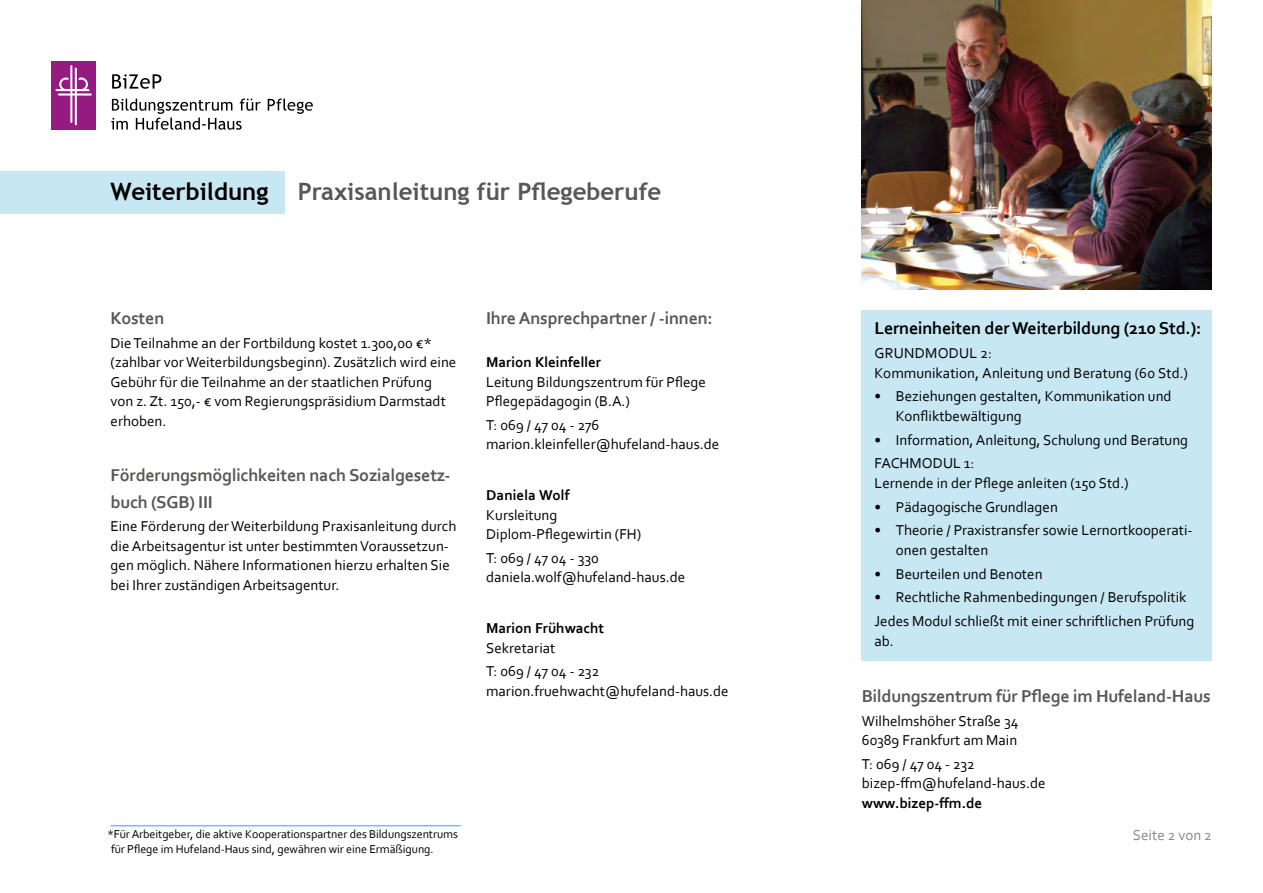
<style>
.page{position:relative;width:1263px;height:893px;background:#fff}
.page>*{position:absolute;margin:0;border:0;box-sizing:border-box;transform-origin:0 0}
.Fließt{font:700 24px "Trebuchet MS";color:#575756}
.Fließt-2{font:700 18px/27px "Corbel";letter-spacing:-.01em;color:#575756}
.SL_Kasten{font:700 18px "Corbel";letter-spacing:-.01em;color:#000}
.Fließt-3{font:15px/19.5px "Corbel";color:#000}
.Aufzählung{font:15px/19.5px "Corbel";color:#000}
.Corbel_ssl_Kasten{font:15px/19.5px "Corbel";letter-spacing:.005em;color:#000}
.Fließt-4{font:700 15px/19.5px "Corbel";color:#000}
.Fließt-5{font:15px "Corbel";color:#878787}
.Kleingedrucktes{font:12px/15px "Corbel";letter-spacing:-.005em;color:#000}
.s1{color:#000}
.s2{font-weight:700}
.s3{font-weight:400}
</style>
<div class="page">
<div style="left:862px;top:310px;width:350px;height:351px;background:#c7e7f3"></div>
<div style="left:0;top:171px;width:285px;height:43px;background:#c7e7f3"></div>
<img style="left:862px;top:0;width:350px;height:289px">
<hr style="left:111px;top:825px;width:350px;height:1px;background:#74c2e1">
<div style="left:51px;top:61px;width:45px;height:69px;background:#951b81"></div>
<hr style="left:70px;top:65px;width:2px;height:58px;background:#fff">
<hr style="left:75px;top:68px;width:2px;height:57px;background:#fff">
<hr style="left:55px;top:89px;width:34px;height:2px;background:#fff">
<hr style="left:58px;top:93px;width:34px;height:3px;background:#fff">
<svg style="left:59px;top:77px;width:9px;height:12px"></svg>
<svg style="left:79px;top:77px;width:9px;height:12px"></svg>
<svg style="left:112px;top:74px;width:49px;height:15px"></svg>
<svg style="left:111px;top:99px;width:202px;height:31px"></svg>
<p class="Fließt" style="left:111px;top:176px;width:552px"><span class="s1">Weiterbildung</span> Praxisanleitung für Pflegeberufe</p>
<p class="Fließt-2" style="left:111px;top:304px;width:55px">Kosten</p>
<p class="Fließt-3" style="left:111px;top:332px;width:347px">Die Teilnahme an der Fortbildung kostet 1.300,00 €* (zahlbar vor Weiterbildungsbeginn). Zusätzlich wird eine Gebühr für die Teilnahme an der staatlichen Prüfung von z. Zt. 150,- € vom Regierungspräsidium Darmstadt erhoben.</p>
<p class="Fließt-2" style="left:111px;top:461px;width:342px">Förderungsmöglichkeiten nach Sozialgesetz&shy;buch (SGB) III</p>
<p class="Fließt-3" style="left:111px;top:516px;width:347px">Eine Förderung der Weiterbildung Praxisanleitung durch die Arbeitsagentur ist unter bestimmten Voraussetzun&shy;gen möglich. Nähere Informationen hierzu erhalten Sie bei Ihrer zuständigen Arbeitsagentur.</p>
<p class="Fließt-2" style="left:486px;top:304px;width:228px">Ihre Ansprechpartner / -innen:</p>
<p class="Fließt-3" style="left:486px;top:352px;width:221px"><span class="s2">Marion Kleinfeller<br></span>Leitung Bildungszentrum für Pflege<br>Pflegepädagogin (B.A.)</p>
<p class="Fließt-3" style="left:486px;top:415px;width:235px">T: 069 / 47 04 - 276 marion.kleinfeller@hufeland-haus.de</p>
<p class="Fließt-3" style="left:486px;top:485px;width:157px"><span class="s2">Daniela Wolf<br></span>Kursleitung<br>Diplom-Pflegewirtin (FH)</p>
<p class="Fließt-3" style="left:486px;top:548px;width:201px">T: 069 / 47 04 - 330 daniela.wolf@hufeland-haus.de</p>
<p class="Fließt-4" style="left:486px;top:618px;width:120px">Marion Frühwacht<br><span class="s3">Sekretariat</span></p>
<p class="Fließt-3" style="left:486px;top:661px;width:244px">T: 069 / 47 04 - 232 marion.fruehwacht@hufeland-haus.de</p>
<p class="Kleingedrucktes" style="left:111px;top:826px;width:348px;text-indent:-4px">*Für Arbeitgeber, die aktive Kooperationspartner des Bildungszentrums für Pflege im Hufeland-Haus sind, gewähren wir eine Ermäßigung.</p>
<p class="SL_Kasten" style="left:874px;top:317px;width:328px">Lerneinheiten der Weiterbildung (210 Std.):</p>
<p class="Corbel_ssl_Kasten" style="left:874px;top:343px;width:315px">GRUNDMODUL 2:<br>Kommunikation, Anleitung und Beratung (60 Std.)</p>
<p class="Aufzählung" style="left:896px;top:386px;width:277px;text-indent:-21px">• Beziehungen gestalten, Kommunikation und<br>Konfliktbewältigung</p>
<p class="Aufzählung" style="left:874px;top:430px;width:315px">• Information, Anleitung, Schulung und Beratung</p>
<p class="Fließt-3" style="left:874px;top:453px;width:256px">FACHMODUL 1:<br>Lernende in der Pflege anleiten (150 Std.)</p>
<p class="Aufzählung" style="left:874px;top:497px;width:185px">• Pädagogische Grundlagen</p>
<p class="Aufzählung" style="left:896px;top:520px;width:298px;text-indent:-21px">• Theorie / Praxistransfer sowie Lernortkooperati&shy;onen gestalten</p>
<p class="Aufzählung" style="left:874px;top:564px;width:169px">• Beurteilen und Benoten</p>
<p class="Aufzählung" style="left:874px;top:587px;width:313px">• Rechtliche Rahmenbedingungen / Berufspolitik</p>
<p class="Fließt-3" style="left:874px;top:611px;width:321px">Jedes Modul schließt mit einer schriftlichen Prüfung ab.</p>
<p class="Fließt-2" style="left:862px;top:682px;width:350px">Bildungszentrum für Pflege im Hufeland-Haus</p>
<p class="Fließt-3" style="left:862px;top:711px;width:158px">Wilhelmshöher Straße 34<br>60389 Frankfurt am Main</p>
<p class="Fließt-3" style="left:862px;top:754px;width:185px">T: 069 / 47 04 - 232 bizep-ffm@hufeland-haus.de <span class="s2">www.bizep-ffm.de</span></p>
<p class="Fließt-5" style="left:1133px;top:826px;width:81px">Seite 2 von 2</p>
</div>
